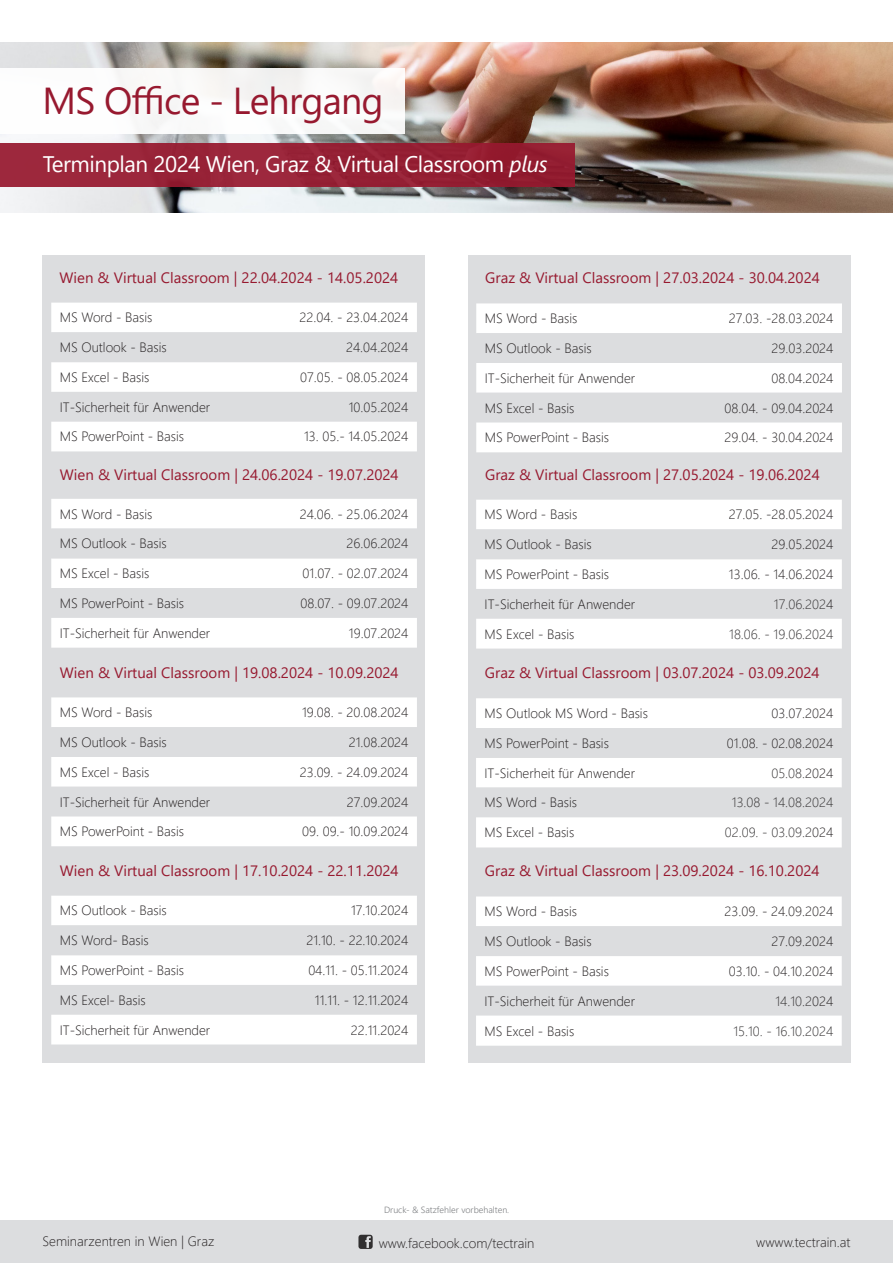
<style>
.page{position:relative;width:893px;height:1263px;background:#fff}
.page>*{position:absolute;margin:0;border:0;box-sizing:border-box;transform-origin:0 0}
.t1{font:37.5px "Segoe UI";letter-spacing:-.02em;color:#97192f}
.t2{font:22.5px "Segoe UI";letter-spacing:-.02em;color:#fff}
.t3{font:15px "Segoe UI";color:#97192f}
.t4{font:300 13.5px "Segoe UI";color:#231f20}
.t5{font:300 13.5px "Segoe UI";color:#312f30}
.Tabellentext_Buchungscode{font:300 9px "Segoe UI";color:#808285}
.s1{font-style:italic}
.s2{color:#231f20}
</style>
<div class="page">
<div style="left:468px;top:255px;width:382px;height:808px;background:#dcdddf"></div>
<div style="left:43px;top:255px;width:382px;height:808px;background:#dcdddf"></div>
<img style="left:0;top:43px;width:893px;height:170px">
<div style="left:0;top:143px;width:575px;height:43px;background:#982237"></div>
<svg style="left:476px;top:303px;width:366px;height:149px"></svg>
<svg style="left:476px;top:500px;width:366px;height:148px"></svg>
<svg style="left:476px;top:698px;width:366px;height:149px"></svg>
<svg style="left:476px;top:896px;width:366px;height:150px"></svg>
<svg style="left:51px;top:303px;width:366px;height:148px"></svg>
<svg style="left:51px;top:499px;width:366px;height:149px"></svg>
<svg style="left:51px;top:697px;width:366px;height:149px"></svg>
<svg style="left:51px;top:896px;width:366px;height:148px"></svg>
<div style="left:0;top:68px;width:405px;height:66px;background:#fff"></div>
<div style="left:0;top:1221px;width:893px;height:42px;background:#dcdddf"></div>
<svg style="left:358px;top:1235px;width:15px;height:14px"></svg>
<p class="t1" style="left:43px;top:66px;width:343px">MS Office - Lehrgang</p>
<p class="t2" style="left:43px;top:143px;width:506px">Terminplan 2024 Wien, Graz &amp; Virtual Classroom <span class="s1">plus</span></p>
<p class="t3" style="left:60px;top:264px;width:340px">Wien &amp; Virtual Classroom | 22.04.2024 - 14.05.2024</p>
<p class="t4" style="left:60px;top:305px;width:94px">MS Word - Basis</p>
<p class="t4" style="left:300px;top:305px;width:110px">22.04. - 23.04.2024</p>
<p class="t4" style="left:60px;top:335px;width:109px">MS Outlook - Basis</p>
<p class="t4" style="left:346px;top:335px;width:64px">24.04.2024</p>
<p class="t4" style="left:60px;top:364px;width:91px">MS Excel - Basis</p>
<p class="t4" style="left:300px;top:364px;width:110px">07.05. - 08.05.2024</p>
<p class="t4" style="left:60px;top:394px;width:152px">IT-Sicherheit für Anwender</p>
<p class="t4" style="left:349px;top:394px;width:61px">10.05.2024</p>
<p class="t4" style="left:60px;top:424px;width:126px">MS PowerPoint - Basis</p>
<p class="t4" style="left:304px;top:424px;width:106px">13. 05.- 14.05.2024</p>
<p class="t3" style="left:60px;top:460px;width:340px">Wien &amp; Virtual Classroom | 24.06.2024 - 19.07.2024</p>
<p class="t4" style="left:60px;top:501px;width:94px">MS Word - Basis</p>
<p class="t4" style="left:300px;top:501px;width:110px">24.06. - 25.06.2024</p>
<p class="t4" style="left:60px;top:531px;width:109px">MS Outlook - Basis</p>
<p class="t4" style="left:347px;top:531px;width:63px">26.06.2024</p>
<p class="t4" style="left:60px;top:561px;width:91px">MS Excel - Basis</p>
<p class="t4" style="left:303px;top:561px;width:107px">01.07. - 02.07.2024</p>
<p class="t4" style="left:60px;top:590px;width:126px">MS PowerPoint - Basis</p>
<p class="t4" style="left:300px;top:590px;width:109px">08.07. - 09.07.2024</p>
<p class="t4" style="left:60px;top:620px;width:152px">IT-Sicherheit für Anwender</p>
<p class="t4" style="left:349px;top:620px;width:61px">19.07.2024</p>
<p class="t3" style="left:60px;top:659px;width:340px">Wien &amp; Virtual Classroom | 19.08.2024 - 10.09.2024</p>
<p class="t4" style="left:60px;top:700px;width:94px">MS Word - Basis</p>
<p class="t4" style="left:302px;top:700px;width:108px">19.08. - 20.08.2024</p>
<p class="t4" style="left:60px;top:729px;width:109px">MS Outlook - Basis</p>
<p class="t4" style="left:349px;top:729px;width:61px">21.08.2024</p>
<p class="t4" style="left:60px;top:759px;width:91px">MS Excel - Basis</p>
<p class="t4" style="left:300px;top:759px;width:110px">23.09. - 24.09.2024</p>
<p class="t4" style="left:60px;top:789px;width:152px">IT-Sicherheit für Anwender</p>
<p class="t4" style="left:347px;top:789px;width:63px">27.09.2024</p>
<p class="t4" style="left:60px;top:819px;width:126px">MS PowerPoint - Basis</p>
<p class="t4" style="left:302px;top:819px;width:108px">09. 09.- 10.09.2024</p>
<p class="t3" style="left:60px;top:857px;width:340px">Wien &amp; Virtual Classroom | 17.10.2024 - 22.11.2024</p>
<p class="t4" style="left:60px;top:898px;width:109px">MS Outlook - Basis</p>
<p class="t4" style="left:351px;top:898px;width:59px">17.10.2024</p>
<p class="t4" style="left:60px;top:928px;width:90px">MS Word- Basis</p>
<p class="t4" style="left:306px;top:928px;width:103px">21.10. - 22.10.2024</p>
<p class="t4" style="left:60px;top:957px;width:126px">MS PowerPoint - Basis</p>
<p class="t4" style="left:308px;top:957px;width:102px">04.11. - 05.11.2024</p>
<p class="t4" style="left:60px;top:987px;width:87px">MS Excel- Basis</p>
<p class="t4" style="left:315px;top:987px;width:95px">11.11. - 12.11.2024</p>
<p class="t4" style="left:60px;top:1017px;width:152px">IT-Sicherheit für Anwender</p>
<p class="t4" style="left:351px;top:1017px;width:59px">22.11.2024</p>
<p class="t3" style="left:485px;top:264px;width:336px">Graz &amp; Virtual Classroom | 27.03.2024 - 30.04.2024</p>
<p class="t4" style="left:485px;top:306px;width:94px">MS Word - Basis</p>
<p class="t4" style="left:729px;top:306px;width:106px">27.03. -28.03.2024</p>
<p class="t4" style="left:485px;top:335px;width:109px">MS Outlook - Basis</p>
<p class="t4" style="left:772px;top:335px;width:63px">29.03.2024</p>
<p class="t4" style="left:485px;top:365px;width:152px">IT-Sicherheit für Anwender</p>
<p class="t4" style="left:771px;top:365px;width:64px">08.04.2024</p>
<p class="t4" style="left:485px;top:395px;width:91px">MS Excel - Basis</p>
<p class="t4" style="left:725px;top:395px;width:110px">08.04. - 09.04.2024</p>
<p class="t4" style="left:485px;top:425px;width:126px">MS PowerPoint - Basis</p>
<p class="t4" style="left:725px;top:425px;width:110px">29.04. - 30.04.2024</p>
<p class="t3" style="left:485px;top:460px;width:336px">Graz &amp; Virtual Classroom | 27.05.2024 - 19.06.2024</p>
<p class="t4" style="left:485px;top:502px;width:94px">MS Word - Basis</p>
<p class="t4" style="left:729px;top:502px;width:106px">27.05. -28.05.2024</p>
<p class="t4" style="left:485px;top:532px;width:109px">MS Outlook - Basis</p>
<p class="t4" style="left:771px;top:532px;width:63px">29.05.2024</p>
<p class="t4" style="left:485px;top:561px;width:126px">MS PowerPoint - Basis</p>
<p class="t4" style="left:729px;top:561px;width:106px">13.06. - 14.06.2024</p>
<p class="t4" style="left:485px;top:591px;width:152px">IT-Sicherheit für Anwender</p>
<p class="t5" style="left:774px;top:591px;width:61px">17.06.202<span class="s2">4</span></p>
<p class="t4" style="left:485px;top:621px;width:91px">MS Excel - Basis</p>
<p class="t5" style="left:729px;top:621px;width:106px">18.06. - 19.06.2024</p>
<p class="t3" style="left:485px;top:659px;width:336px">Graz &amp; Virtual Classroom | 03.07.2024 - 03.09.2024</p>
<p class="t4" style="left:485px;top:700px;width:165px">MS Outlook MS Word - Basis</p>
<p class="t4" style="left:772px;top:700px;width:63px">03.07.2024</p>
<p class="t4" style="left:485px;top:730px;width:126px">MS PowerPoint - Basis</p>
<p class="t4" style="left:727px;top:730px;width:108px">01.08. - 02.08.2024</p>
<p class="t4" style="left:485px;top:760px;width:152px">IT-Sicherheit für Anwender</p>
<p class="t5" style="left:771px;top:760px;width:63px">05.08.<span class="s2">2024</span></p>
<p class="t4" style="left:485px;top:790px;width:94px">MS Word - Basis</p>
<p class="t5" style="left:732px;top:790px;width:103px">13.08 - 14.08.2024</p>
<p class="t4" style="left:485px;top:820px;width:91px">MS Excel - Basis</p>
<p class="t5" style="left:725px;top:820px;width:110px">02.09. - 03.09.2<span class="s2">024</span></p>
<p class="t3" style="left:485px;top:857px;width:336px">Graz &amp; Virtual Classroom | 23.09.2024 - 16.10.2024</p>
<p class="t4" style="left:485px;top:899px;width:94px">MS Word - Basis</p>
<p class="t4" style="left:725px;top:899px;width:110px">23.09. - 24.09.2024</p>
<p class="t4" style="left:485px;top:928px;width:109px">MS Outlook - Basis</p>
<p class="t4" style="left:772px;top:928px;width:63px">27.09.2024</p>
<p class="t4" style="left:485px;top:958px;width:126px">MS PowerPoint - Basis</p>
<p class="t4" style="left:729px;top:958px;width:106px">03.10. - 04.10.2024</p>
<p class="t4" style="left:485px;top:988px;width:152px">IT-Sicherheit für Anwender</p>
<p class="t5" style="left:775px;top:988px;width:59px">14.10.2<span class="s2">024</span></p>
<p class="t4" style="left:485px;top:1018px;width:91px">MS Excel - Basis</p>
<p class="t5" style="left:733px;top:1018px;width:101px">15.10. - 16.10.2024</p>
<p class="Tabellentext_Buchungscode" style="left:384px;top:1201px;width:127px">Druck- &amp; Satzfehler vorbehalten.</p>
<p class="t4" style="left:43px;top:1229px;width:173px">Seminarzentren in Wien | Graz</p>
<p class="t4" style="left:379px;top:1230px;width:157px">www.facebook.com/tectrain</p>
<p class="t4" style="left:756px;top:1229px;width:96px">wwww.tectrain.at</p>
</div>
